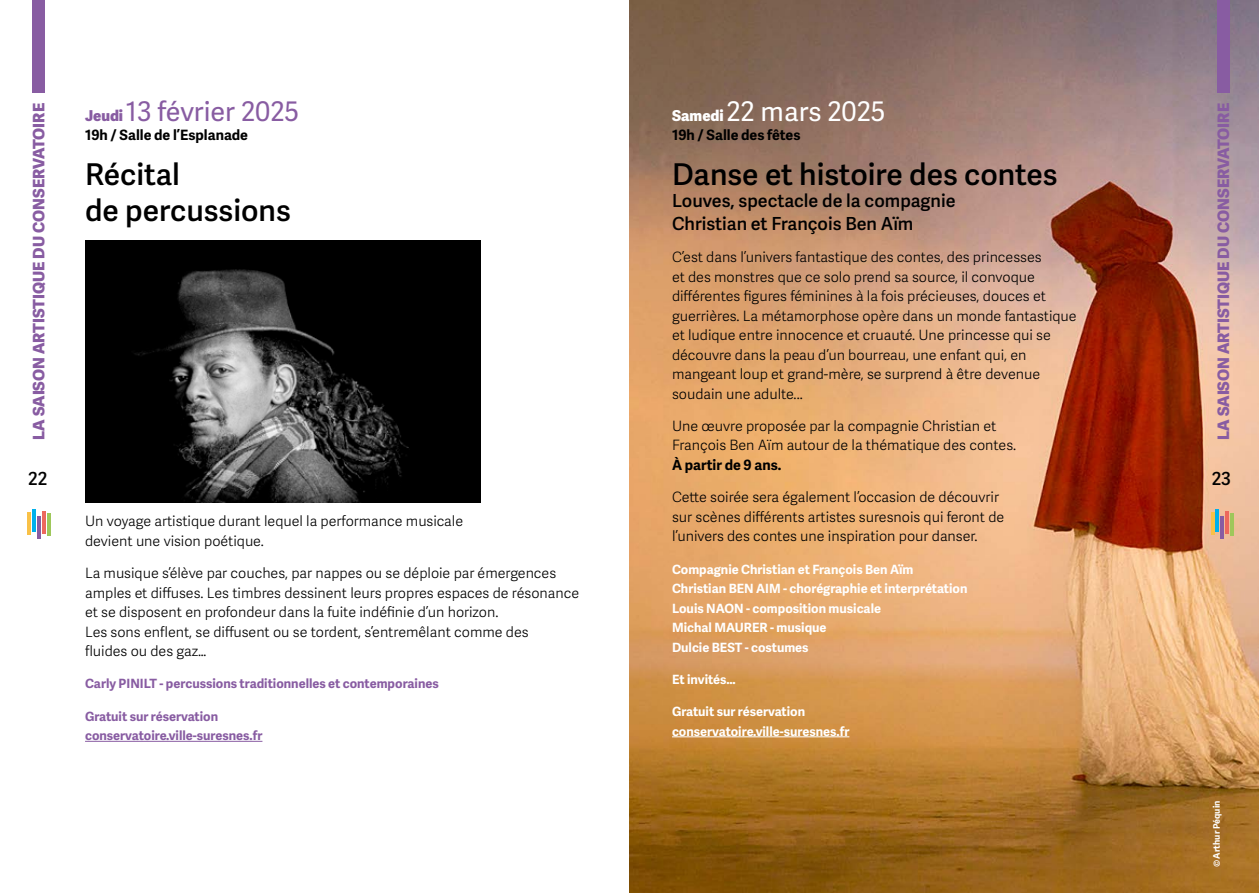
<style>
.page{position:relative;width:1259px;height:893px;background:#fff}
.page>*{position:absolute;margin:0;border:0;box-sizing:border-box;transform-origin:0 0}
.t1{font:600 30px/36px "Adelle Sans Devanagari";color:#000}
.t2{font:27px "Adelle Sans Devanagari";color:#885ca2}
.t3{font:27px "Adelle Sans Devanagari";color:#fff}
.t4{font:600 18px/22.5px "Adelle Sans Devanagari";color:#000}
.t5{font:800 15.9px "Adelle Sans Devanagari";color:#885ca2}
.t6{font:300 14.25px/19.5px "Adelle Sans Devanagari";color:#000}
.t7{font:700 14.25px "Adelle Sans Devanagari";color:#000}
.t8{font:700 12.75px/19.5px "Adelle Sans Devanagari";color:#fff}
.t9{font:700 12.75px/19.5px "Adelle Sans Devanagari";color:#885ca2}
.t10{font:700 9px "Adelle Sans Devanagari";color:#fff}
.s1{font-weight:800;font-size:15px}
</style>
<div class="page">
<img style="left:629px;top:0;width:630px;height:893px">
<hr style="left:47px;top:513px;width:3px;height:23px;background:#9ec75a">
<hr style="left:42px;top:511px;width:3px;height:23px;background:#ed685d">
<hr style="left:37px;top:516px;width:3px;height:22px;background:#885ca2">
<hr style="left:32px;top:509px;width:3px;height:23px;background:#00b0eb">
<hr style="left:27px;top:512px;width:3px;height:23px;background:#f9c147">
<div style="left:32px;top:0;width:13px;height:92px;background:#885ca2"></div>
<hr style="left:1230px;top:513px;width:4px;height:23px;background:#9ec75a">
<hr style="left:1225px;top:511px;width:4px;height:23px;background:#ed685d">
<hr style="left:1220px;top:516px;width:4px;height:22px;background:#885ca2">
<hr style="left:1215px;top:509px;width:4px;height:23px;background:#00b0eb">
<hr style="left:1211px;top:512px;width:3px;height:23px;background:#f9c147">
<div style="left:1217px;top:0;width:13px;height:92px;background:#885ca2"></div>
<hr style="left:85px;top:741px;width:177px;height:1px;background:#885ca2">
<hr style="left:672px;top:736px;width:177px;height:1px;background:#fff">
<img style="left:85px;top:240px;width:395px;height:263px">
<p class="t5" style="left:30px;top:440px;width:338px;rotate:-90deg">LA SAISON ARTISTIQUE DU CONSERVATOIRE</p>
<p class="t4" style="left:28px;top:468px;width:21px">22</p>
<h2 class="t2" style="left:85px;top:91px;width:215px"><span class="s1">Jeudi</span> 13 février 2025</h2>
<p class="t7" style="left:85px;top:127px;width:164px">19h / Salle de l’Esplanade</p>
<h1 class="t1" style="left:85px;top:157px;width:207px">Récital<br>de percussions</h1>
<p class="t6" style="left:85px;top:512px;width:379px">Un voyage artistique durant lequel la performance musicale devient une vision poétique.</p>
<p class="t6" style="left:85px;top:564px;width:495px">La musique s’élève par couches, par nappes ou se déploie par émergences amples et diffuses. Les timbres dessinent leurs propres espaces de résonance et se disposent en profondeur dans la fuite indéfinie d’un horizon.<br>Les sons enflent, se diffusent ou se tordent, s’entremêlant comme des<br>fluides ou des gaz…</p>
<p class="t9" style="left:85px;top:674px;width:355px">Carly PINILT - percussions traditionnelles et contemporaines</p>
<p class="t9" style="left:85px;top:706px;width:179px">Gratuit sur réservation conservatoire.ville-suresnes.fr</p>
<h2 class="t3" style="left:672px;top:91px;width:215px"><span class="s1">Samedi</span> 22 mars 2025</h2>
<p class="t7" style="left:672px;top:127px;width:130px">19h / Salle des fêtes</p>
<h1 class="t1" style="left:672px;top:157px;width:387px">Danse et histoire des contes</h1>
<p class="t4" style="left:672px;top:190px;width:285px">Louves, spectacle de la compagnie<br>Christian et François Ben Aïm</p>
<p class="t6" style="left:672px;top:248px;width:406px">C’est dans l’univers fantastique des contes, des princesses<br>et des monstres que ce solo prend sa source, il convoque différentes figures féminines à la fois précieuses, douces et guerrières. La métamorphose opère dans un monde fantastique et ludique entre innocence et cruauté. Une princesse qui se découvre dans la peau d’un bourreau, une enfant qui, en mangeant loup et grand-mère, se surprend à être devenue soudain une adulte...</p>
<p class="t6" style="left:672px;top:417px;width:346px">Une œuvre proposée par la compagnie Christian et<br>François Ben Aïm autour de la thématique des contes.</p>
<p class="t7" style="left:672px;top:457px;width:111px">À partir de 9 ans.</p>
<p class="t6" style="left:672px;top:488px;width:334px">Cette soirée sera également l’occasion de découvrir sur scènes différents artistes suresnois qui feront de l’univers des contes une inspiration pour danser.</p>
<p class="t8" style="left:672px;top:559px;width:297px">Compagnie Christian et François Ben Aïm Christian BEN AIM - chorégraphie et interprétation Louis NAON - composition musicale<br>Michal MAURER - musique<br>Dulcie BEST - costumes</p>
<p class="t8" style="left:672px;top:670px;width:65px">Et invités…</p>
<p class="t8" style="left:672px;top:702px;width:179px">Gratuit sur réservation conservatoire.ville-suresnes.fr</p>
<p class="t5" style="left:1214px;top:440px;width:338px;rotate:-90deg">LA SAISON ARTISTIQUE DU CONSERVATOIRE</p>
<p class="t4" style="left:1211px;top:468px;width:21px">23</p>
<p class="t10" style="left:1211px;top:867px;width:68px;rotate:-90deg">© Arthur Péquin</p>
</div>
